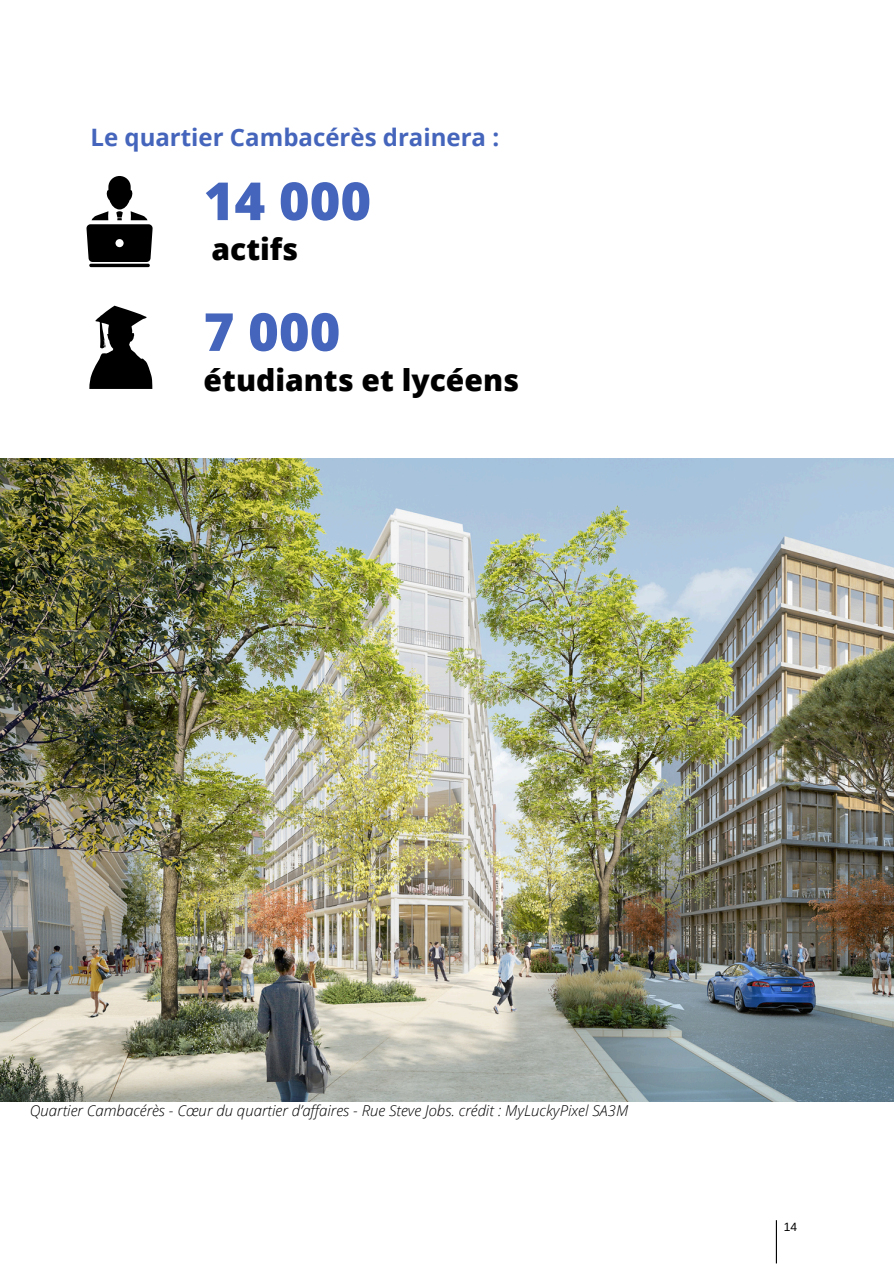
<style>
.page{position:relative;width:894px;height:1264px;background:#fff}
.page>*{position:absolute;margin:0;border:0;box-sizing:border-box;transform-origin:0 0}
.t1{font:800 52.5px "Open Sans";color:#4465bb}
.t2{font:800 30px "Open Sans";color:#000}
.t3{font:700 24px "Open Sans";color:#4465bb}
.t4{font:italic 300 15px "Open Sans";color:#000}
.t5{font:12px "Arimo";color:#000}
</style>
<div class="page">
<hr style="left:775px;top:1220px;width:1px;height:43px;background:#000">
<img style="left:0;top:459px;width:893px;height:642px">
<svg style="left:89px;top:306px;width:63px;height:83px"></svg>
<svg style="left:86px;top:176px;width:67px;height:91px"></svg>
<h3 class="t3" style="left:90px;top:120px;width:410px">Le quartier Cambacérès drainera :</h3>
<h1 class="t1" style="left:204px;top:164px;width:169px">14 000</h1>
<h2 class="t2" style="left:211px;top:228px;width:88px">actifs</h2>
<h1 class="t1" style="left:204px;top:295px;width:138px">7 000</h1>
<h2 class="t2" style="left:203px;top:359px;width:317px">étudiants et lycéens</h2>
<p class="t4" style="left:30px;top:1099px;width:599px">Quartier Cambacérès - Cœur du quartier d’affaires - Rue Steve Jobs. crédit : MyLuckyPixel SA3M</p>
<p class="t5" style="left:783px;top:1220px;width:15px">14</p>
</div>
